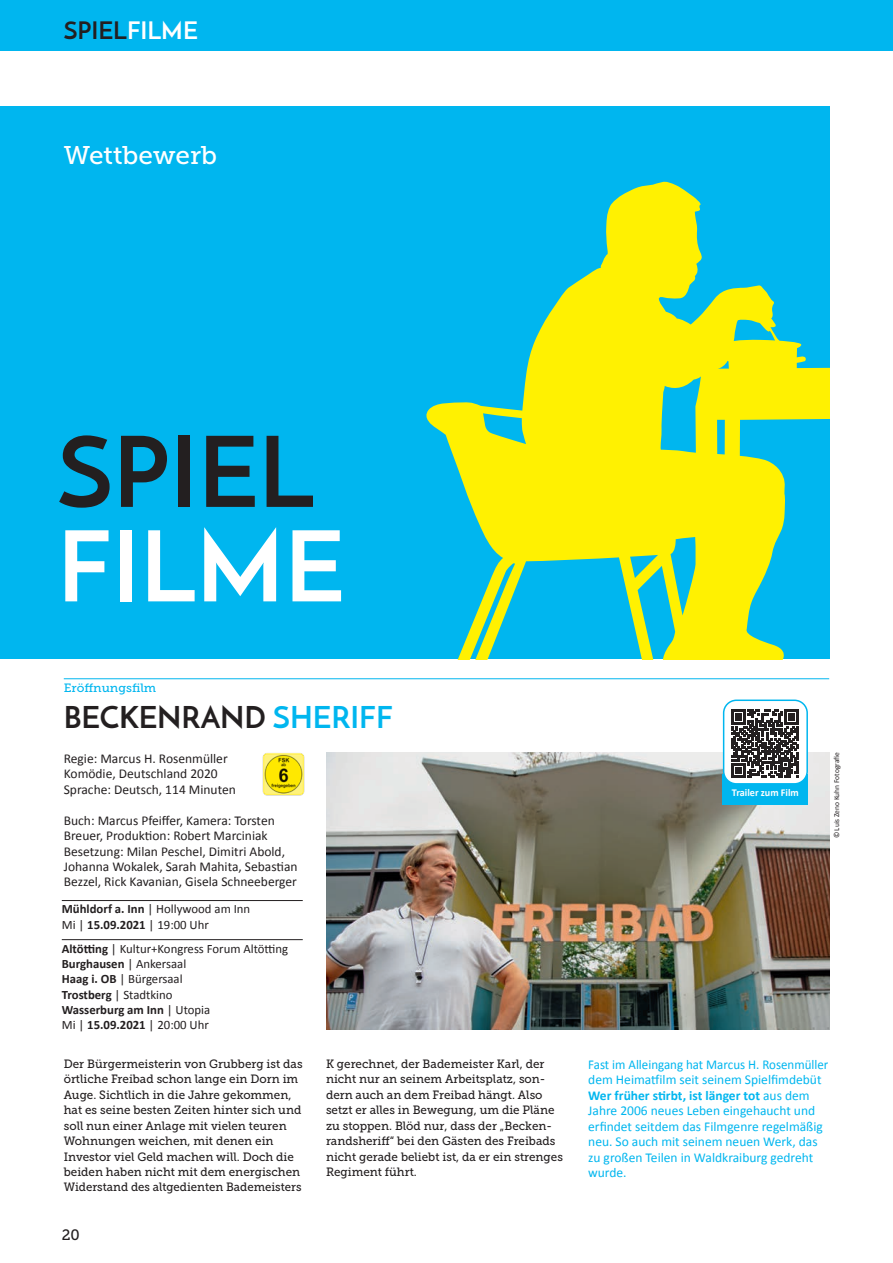
<style>
.page{position:relative;width:893px;height:1263px;background:#fff}
.page>*{position:absolute;margin:0;border:0;box-sizing:border-box;transform-origin:0 0}
.t1{font:700 97.5px "Josefin Sans";color:#231f20}
.t2{font:700 97.5px "Josefin Sans";color:#fff}
.t3{font:700 30px "Josefin Sans";color:#231f20}
.t4{font:25.5px "Museo Slab 500";color:#fff}
.t5{font:700 24px "Josefin Sans";color:#231f20}
.t6{font:15px "Museo Slab 500";color:#231f20}
.t7{font:13.5px/15.5px "Calibri";color:#231f20}
.t8{font:13.5px/15.5px "Calibri";color:#00b6ef;scale:.96 1}
.t9{font:12.75px/15.3px "Calibri";color:#231f20}
.t10{font:12px/15.5px "Museo Slab 500";color:#231f20}
.t11{font:12px "Museo Slab 500";color:#00b6ef}
.t12{font:700 10.5px "Calibri";color:#fff}
.t13{font:7.5px "Calibri";color:#231f20}
.s1{color:#fff}
.s2{color:#00b6ef}
.s3{font-weight:700}
</style>
<div class="page">
<div style="left:0;top:0;width:893px;height:51px;background:#00b6ef"></div>
<div style="left:0;top:106px;width:829px;height:553px;background:#00b6ef"></div>
<svg style="left:786px;top:341px;width:43px;height:79px"></svg>
<svg style="left:426px;top:181px;width:360px;height:478px;fill:#fff101"></svg>
<img style="left:326px;top:753px;width:503px;height:276px">
<div style="left:723px;top:774px;width:85px;height:31px;background:#00b6ef"></div>
<div style="left:724px;top:700px;width:83px;height:84px;background:#fff;border-radius:13px"></div>
<svg style="left:731px;top:710px;width:68px;height:68px"></svg>
<div style="left:723px;top:699px;width:85px;height:85px;border:2px solid #00b6ef;border-radius:13px"></div>
<hr style="left:64px;top:678px;width:765px;height:1px;background:#00b6ef">
<img style="left:262px;top:753px;width:43px;height:42px">
<hr style="left:62px;top:900px;width:241px;height:1px;background:#231f20">
<hr style="left:62px;top:939px;width:241px;height:1px;background:#231f20">
<h3 class="t5" style="left:64px;top:16px;width:136px">SPIEL<span class="s1">FILME</span></h3>
<h3 class="t4" style="left:64px;top:141px;width:155px">Wettbewerb</h3>
<h1 class="t1" style="left:57px;top:411px;width:259px">SPIEL</h1>
<h1 class="t2" style="left:57px;top:506px;width:289px">FILME</h1>
<p class="t11" style="left:64px;top:681px;width:94px">Eröffnungsfilm</p>
<h2 class="t3" style="left:64px;top:698px;width:331px">BECKENRAND <span class="s2">SHERIFF</span></h2>
<p class="t7" style="left:64px;top:751px;width:174px">Regie: Marcus H. Rosenmüller<br>Komödie, Deutschland 2020<br>Sprache: Deutsch, 114 Minuten</p>
<p class="t7" style="left:64px;top:812px;width:235px">Buch: Marcus Pfeiffer, Kamera: Torsten Breuer, Produktion: Robert Marciniak Besetzung: Milan Peschel, Dimitri Abold, Johanna Wokalek, Sarah Mahita, Sebastian Bezzel, Rick Kavanian, Gisela Schneeberger</p>
<p class="t9" style="left:62px;top:902px;width:190px"><span class="s3">Mühldorf a. Inn</span> | Hollywood am Inn<br>Mi | <span class="s3">15.09.2021</span> | 19:00 Uhr</p>
<p class="t9" style="left:62px;top:941px;width:228px"><span class="s3">Altötting</span> | Kultur+Kongress Forum Altötting<br><span class="s3">Burghausen</span> | Ankersaal<br><span class="s3">Haag i. OB</span> | Bürgersaal<br><span class="s3">Trostberg</span> | Stadtkino<br><span class="s3">Wasserburg am Inn</span> | Utopia<br>Mi | <span class="s3">15.09.2021</span> | 20:00 Uhr</p>
<p class="t10" style="left:64px;top:1056px;width:240px">Der Bürgermeisterin von Grubberg ist das örtliche Freibad schon lange ein Dorn im Auge. Sichtlich in die Jahre gekommen, hat es seine besten Zeiten hinter sich und soll nun einer Anlage mit vielen teuren Wohnungen weichen, mit denen ein Investor viel Geld machen will. Doch die beiden haben nicht mit dem energischen Widerstand des altgedienten Bademeisters</p>
<p class="t10" style="left:326px;top:1056px;width:238px">K gerechnet, der Bademeister Karl, der nicht nur an seinem Arbeitsplatz, son&shy;dern auch an dem Freibad hängt. Also setzt er alles in Bewegung, um die Pläne zu stoppen. Blöd nur, dass der „Becken&shy;randsheriff“ bei den Gästen des Freibads nicht gerade beliebt ist, da er ein strenges Regiment führt.</p>
<p class="t6" style="left:62px;top:1227px;width:20px">20</p>
<p class="t12" style="left:732px;top:786px;width:69px">Trailer zum Film</p>
<p class="t13" style="left:832px;top:838px;width:88px;rotate:-90deg">© Luis Zeno Kuhn Fotografie</p>
<p class="t8" style="left:588px;top:1057px;width:252px">Fast im Alleingang hat Marcus H. Rosenmüller dem Heimatfilm seit seinem Spielfimdebüt <span class="s3">Wer früher stirbt, ist länger tot</span> aus dem Jahre 2006 neues Leben eingehaucht und erfindet seitdem das Filmgenre regelmäßig neu. So auch mit seinem neuen Werk, das zu großen Teilen in Waldkraiburg gedreht wurde.</p>
</div>
